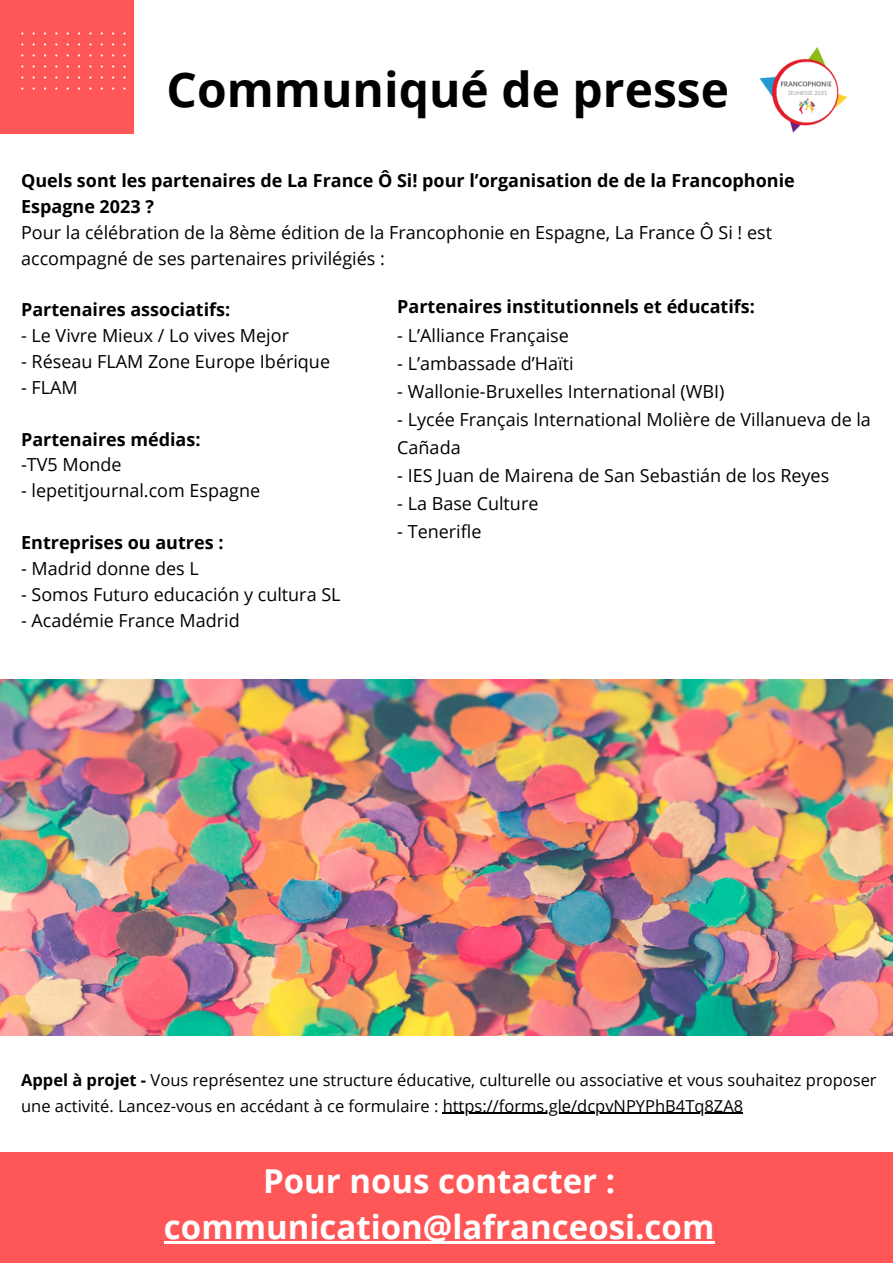
<style>
.page{position:relative;width:893px;height:1264px;background:#fff}
.page>*{position:absolute;margin:0;border:0;box-sizing:border-box;transform-origin:0 0}
.t1{font:700 48px "Open Sans";color:#000}
.t2{font:700 33px/46px "Open Sans";color:#fff;text-align:center}
.t3{font:18px/25.8px "Open Sans";color:#000}
.t4{font:700 18px/25.8px "Open Sans";color:#000}
.t5{font:16.5px/25.8px "Open Sans";color:#000}
.s1{font-weight:700}
</style>
<div class="page">
<div style="left:0;top:1152px;width:892px;height:110px;background:#ff5757"></div>
<div style="left:0;top:0;width:134px;height:134px;background:#ff5757"></div>
<svg style="left:21px;top:32px;width:105px;height:58px"></svg>
<img style="left:0;top:680px;width:892px;height:355px">
<img style="left:759px;top:47px;width:89px;height:86px">
<hr style="left:164px;top:1241px;width:550px;height:2px;background:#fff">
<hr style="left:442px;top:1112px;width:301px;height:1px;background:#000">
<h1 class="t1" style="left:166px;top:55px;width:564px">Communiqué de presse</h1>
<p class="t4" style="left:21px;top:167px;width:775px">Quels sont les partenaires de La France Ô Si! pour l’organisation de de la Francophonie<br>Espagne 2023 ?</p>
<p class="t3" style="left:21px;top:219px;width:752px">Pour la célébration de la 8ème édition de la Francophonie en Espagne, La France Ô Si ! est accompagné de ses partenaires privilégiés :</p>
<p class="t4" style="left:21px;top:296px;width:211px">Partenaires associatifs:</p>
<p class="t3" style="left:21px;top:322px;width:269px">- Le Vivre Mieux / Lo vives Mejor</p>
<p class="t3" style="left:21px;top:348px;width:310px">- Réseau FLAM Zone Europe Ibérique</p>
<p class="t3" style="left:21px;top:374px;width:58px">- FLAM</p>
<p class="t4" style="left:21px;top:425px;width:181px">Partenaires médias:</p>
<p class="t3" style="left:21px;top:451px;width:102px">-TV5 Monde</p>
<p class="t3" style="left:21px;top:477px;width:240px">- lepetitjournal.com Espagne</p>
<p class="t4" style="left:21px;top:529px;width:204px">Entreprises ou autres :</p>
<p class="t3" style="left:21px;top:555px;width:179px">- Madrid donne des L</p>
<p class="t3" style="left:21px;top:581px;width:321px">- Somos Futuro educación y cultura SL</p>
<p class="t3" style="left:21px;top:606px;width:220px">- Académie France Madrid</p>
<p class="t4" style="left:397px;top:293px;width:359px">Partenaires institutionnels et éducatifs:</p>
<p class="t3" style="left:397px;top:321px;width:173px">- L’Alliance Française</p>
<p class="t3" style="left:397px;top:350px;width:178px">- L’ambassade d’Haïti</p>
<p class="t3" style="left:397px;top:378px;width:328px">- Wallonie-Bruxelles International (WBI)</p>
<p class="t3" style="left:397px;top:405px;width:475px;line-height:28px">- Lycée Français International Molière de Villanueva de la<br>Cañada</p>
<p class="t3" style="left:397px;top:462px;width:433px">- IES Juan de Mairena de San Sebastián de los Reyes</p>
<p class="t3" style="left:397px;top:490px;width:143px">- La Base Culture</p>
<p class="t3" style="left:397px;top:518px;width:86px">- Tenerifle</p>
<p class="t5" style="left:21px;top:1066px;width:856px"><span class="s1">Appel à projet -</span> Vous représentez une structure éducative, culturelle ou associative et vous souhaitez proposer une activité. Lancez-vous en accédant à ce formulaire : https://forms.gle/dcpvNPYPhB4Tq8ZA8</p>
<h2 class="t2" style="left:164px;top:1157px;width:552px">Pour nous contacter : communication@lafranceosi.com</h2>
</div>
